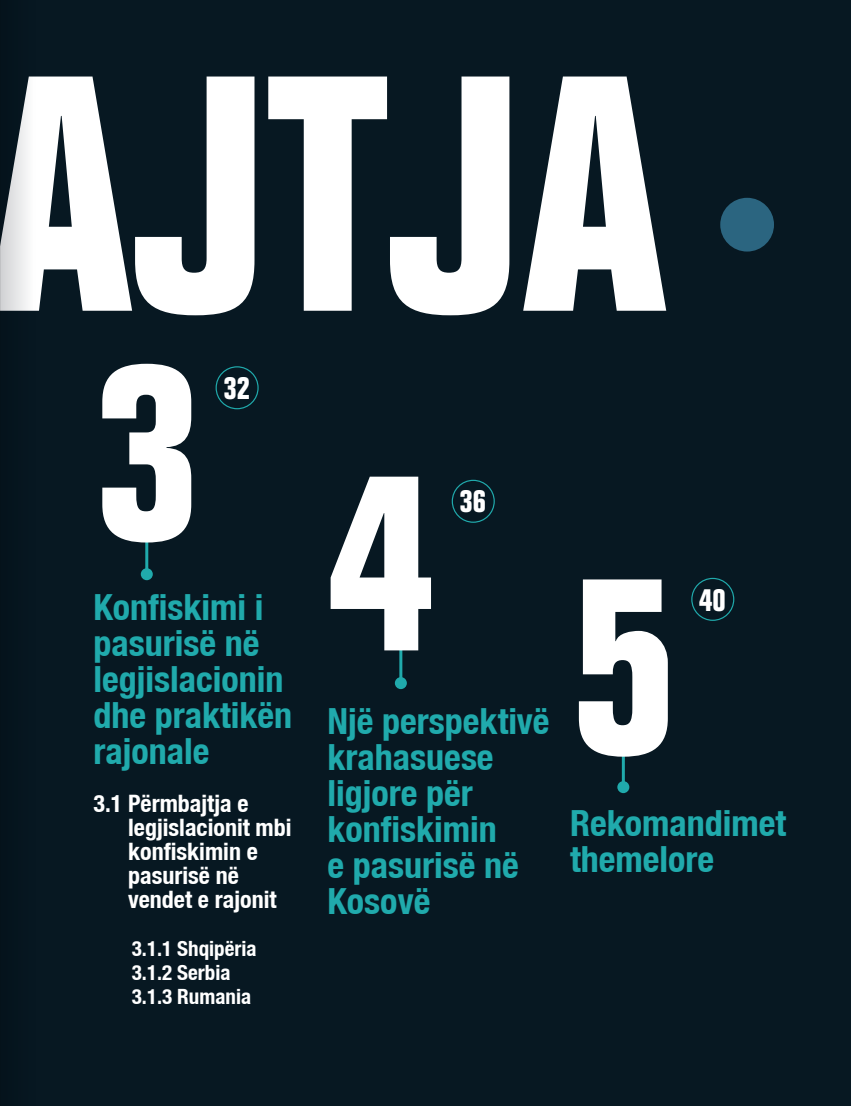
<style>
.page{position:relative;width:851px;height:1106px;background:#fff}
.page>*{position:absolute;margin:0;border:0;box-sizing:border-box;transform-origin:0 0}
.t1{font:700 condensed 327.9px "Folio Std";color:#fff}
.t2{font:700 condensed 249.6px "Folio Std";color:#fff}
.t3{font:700 condensed 36px/36px "Helvetica Neue LT";color:#20aaac}
.t4{font:700 condensed 31.2px "Folio Std";color:#fff}
.t5{font:700 condensed 24px/24px "Helvetica Neue LT";color:#fff}
.t6{font:700 condensed 21px "Helvetica Neue LT";color:#fff}
</style>
<div class="page">
<div style="left:0;top:0;width:850px;height:1106px;background:#071822"></div>
<hr style="left:145px;top:538px;width:3px;height:36px;background:#20aaac">
<div style="left:141px;top:568px;width:12px;height:12px;background:#20aaac;border-radius:50%"></div>
<hr style="left:399px;top:647px;width:3px;height:36px;background:#20aaac">
<div style="left:395px;top:677px;width:12px;height:12px;background:#20aaac;border-radius:50%"></div>
<hr style="left:621px;top:751px;width:3px;height:36px;background:#20aaac">
<div style="left:617px;top:781px;width:12px;height:12px;background:#20aaac;border-radius:50%"></div>
<div style="left:215px;top:366px;width:43px;height:43px;border:1px solid #20aaac;border-radius:50%"></div>
<div style="left:451px;top:480px;width:43px;height:43px;border:1px solid #20aaac;border-radius:50%"></div>
<div style="left:691px;top:578px;width:43px;height:43px;border:1px solid #20aaac;border-radius:50%"></div>
<hr style="left:0;top:0;width:1px;height:1106px;background:#bcbdc0">
<div style="left:720px;top:198px;width:53px;height:53px;background:#2b6580;border-radius:50%"></div>
<h1 class="t1" style="left:-12px;top:14px;width:681px">AJTJA</h1>
<p class="t2" style="left:94px;top:314px;width:108px">3</p>
<p class="t4" style="left:223px;top:370px;width:28px">32</p>
<p class="t3" style="left:94px;top:588px;width:200px">Konfiskimi i pasurisë në legjislacionin dhe praktikën rajonale</p>
<p class="t5" style="left:128px;top:790px;width:165px;text-indent:-35px">3.1 Përmbajtja e legjislacionit mbi konfiskimin e pasurisë në vendet e rajonit</p>
<p class="t6" style="left:132px;top:935px;width:126px">3.1.1 Shqipëria</p>
<p class="t6" style="left:132px;top:959px;width:100px">3.1.2 Serbia</p>
<p class="t6" style="left:132px;top:983px;width:121px">3.1.3 Rumania</p>
<p class="t2" style="left:327px;top:424px;width:108px">4</p>
<p class="t4" style="left:459px;top:484px;width:28px">36</p>
<p class="t3" style="left:327px;top:702px;width:223px">Një perspektivë krahasuese ligjore për konfiskimin<br>e pasurisë në<br>Kosovë</p>
<p class="t2" style="left:570px;top:527px;width:108px">5</p>
<p class="t4" style="left:699px;top:582px;width:28px">40</p>
<p class="t3" style="left:570px;top:805px;width:217px">Rekomandimet themelore</p>
</div>
